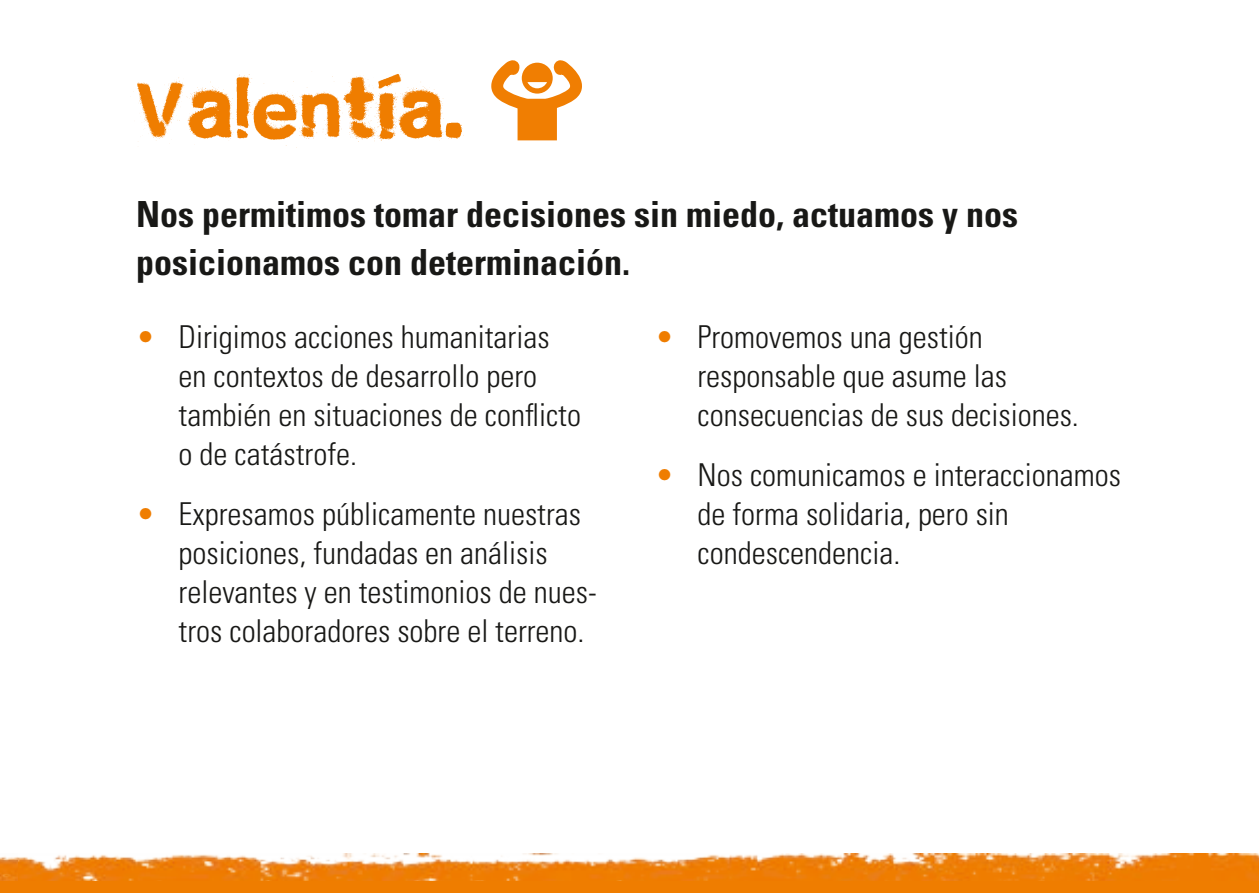
<style>
.page{position:relative;width:1259px;height:893px;background:#fff}
.page>*{position:absolute;margin:0;border:0;box-sizing:border-box;transform-origin:0 0}
.t1{font:90px "tdh cityburn";letter-spacing:.025em;color:#ef7d00}
.t2{font:700 condensed 36px/48px "Univers LT Std";color:#181816}
.t3{font:300 condensed 31.5px/39px "Univers LT Std";color:#181816}
.s1{color:#ef7d00}
</style>
<div class="page">
<svg style="left:491px;top:63px;width:91px;height:77px"></svg>
<img style="left:17px;top:853px;width:1242px;height:29px">
<img style="left:0;top:856px;width:17px;height:26px">
<div style="left:0;top:882px;width:1259px;height:11px;background:#ef7d00"></div>
<h1 class="t1" style="left:136px;top:55px;width:328px">VALENTÍA.</h1>
<p class="t2" style="left:136px;top:190px;width:883px">Nos permitimos tomar decisiones sin miedo, actuamos y nos posicionamos con determinación.</p>
<p class="t3" style="left:179px;top:318px;width:404px;text-indent:-43px"><span class="s1">•</span> Dirigimos acciones humanitarias en contextos de desarrollo pero también en situaciones de conflicto o de catástrofe.</p>
<p class="t3" style="left:179px;top:495px;width:420px;text-indent:-43px"><span class="s1">•</span> Expresamos públicamente nuestras posiciones, fundadas en análisis relevantes y en testimonios de nues&shy;tros colaboradores sobre el terreno.</p>
<p class="t3" style="left:697px;top:318px;width:383px;text-indent:-43px"><span class="s1">•</span> Promovemos una gestión responsable que asume las consecuencias de sus decisiones.</p>
<p class="t3" style="left:697px;top:456px;width:425px;text-indent:-43px"><span class="s1">•</span> Nos comunicamos e interaccionamos de forma solidaria, pero sin condescendencia.</p>
</div>
